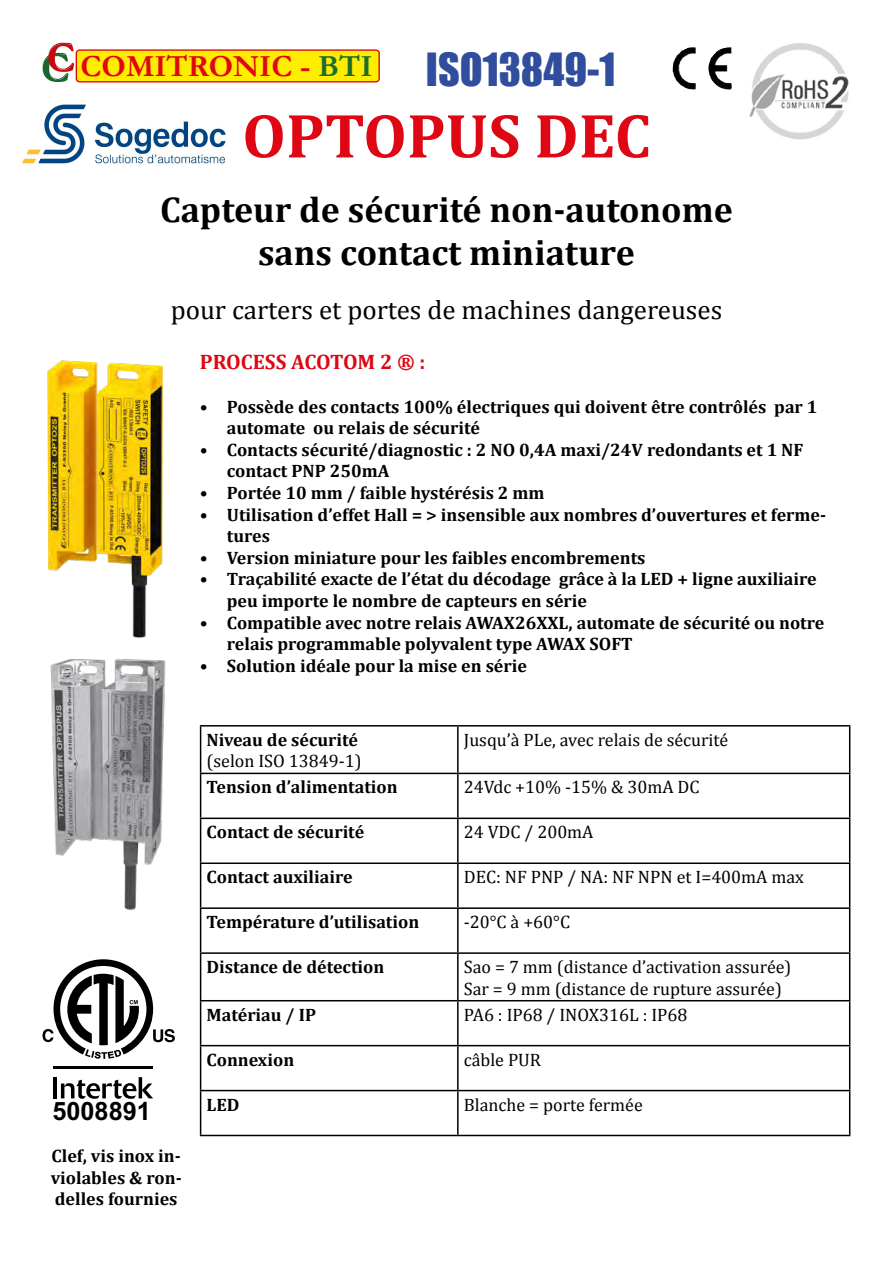
<style>
.page{position:relative;width:893px;height:1263px;background:#fff}
.page>*{position:absolute;margin:0;border:0;box-sizing:border-box;transform-origin:0 0}
.t1{font:700 63px "Cambria";color:#de0713}
.t2{font:42px "Impact";color:#304e9d}
.t3{font:700 36px/43.2px "Cambria";color:#000;text-align:center}
.t4{font:700 30.9px "Garamond";color:#e00713}
.t5{font:27px "Cambria";color:#000}
.t6{font:700 25.35px "Arial";color:#000}
.t7{font:700 21px "Cambria";color:#de0713}
.t8{font:700 18px/21.6px "Cambria";color:#000}
.t9{font:18px/21.6px "Cambria";color:#000}
.s1{color:#1c6d31}
</style>
<div class="page">
<div style="left:76px;top:50px;width:303px;height:32px;background:#ffed00;border-radius:3px"></div>
<div style="left:76px;top:49px;width:304px;height:34px;border:1px solid #e00713;border-radius:3px"></div>
<svg style="left:43px;top:43px;width:31px;height:39px"></svg>
<img style="left:47px;top:360px;width:116px;height:278px">
<hr style="left:200px;top:725px;width:258px;height:1px;background:#000">
<hr style="left:200px;top:726px;width:1px;height:47px;background:#000">
<hr style="left:458px;top:725px;width:392px;height:1px;background:#000">
<hr style="left:457px;top:726px;width:2px;height:47px;background:#000">
<hr style="left:849px;top:726px;width:1px;height:47px;background:#000">
<hr style="left:200px;top:773px;width:258px;height:1px;background:#000">
<hr style="left:200px;top:774px;width:1px;height:43px;background:#000">
<hr style="left:458px;top:773px;width:392px;height:1px;background:#000">
<hr style="left:457px;top:774px;width:2px;height:43px;background:#000">
<hr style="left:849px;top:774px;width:1px;height:43px;background:#000">
<hr style="left:200px;top:817px;width:258px;height:2px;background:#000">
<hr style="left:200px;top:819px;width:1px;height:43px;background:#000">
<hr style="left:458px;top:817px;width:392px;height:2px;background:#000">
<hr style="left:457px;top:819px;width:2px;height:43px;background:#000">
<hr style="left:849px;top:819px;width:1px;height:43px;background:#000">
<hr style="left:200px;top:862px;width:258px;height:2px;background:#000">
<hr style="left:200px;top:864px;width:1px;height:43px;background:#000">
<hr style="left:458px;top:862px;width:392px;height:2px;background:#000">
<hr style="left:457px;top:864px;width:2px;height:43px;background:#000">
<hr style="left:849px;top:864px;width:1px;height:43px;background:#000">
<hr style="left:200px;top:907px;width:258px;height:2px;background:#000">
<hr style="left:200px;top:909px;width:1px;height:43px;background:#000">
<hr style="left:458px;top:907px;width:392px;height:2px;background:#000">
<hr style="left:457px;top:909px;width:2px;height:43px;background:#000">
<hr style="left:849px;top:909px;width:1px;height:43px;background:#000">
<hr style="left:200px;top:952px;width:258px;height:2px;background:#000">
<hr style="left:200px;top:954px;width:1px;height:46px;background:#000">
<hr style="left:458px;top:952px;width:392px;height:2px;background:#000">
<hr style="left:457px;top:954px;width:2px;height:46px;background:#000">
<hr style="left:849px;top:954px;width:1px;height:46px;background:#000">
<hr style="left:200px;top:1000px;width:258px;height:1px;background:#000">
<hr style="left:200px;top:1001px;width:1px;height:44px;background:#000">
<hr style="left:458px;top:1000px;width:392px;height:1px;background:#000">
<hr style="left:457px;top:1001px;width:2px;height:44px;background:#000">
<hr style="left:849px;top:1001px;width:1px;height:44px;background:#000">
<hr style="left:200px;top:1045px;width:258px;height:1px;background:#000">
<hr style="left:200px;top:1046px;width:1px;height:44px;background:#000">
<hr style="left:458px;top:1045px;width:392px;height:1px;background:#000">
<hr style="left:457px;top:1046px;width:2px;height:44px;background:#000">
<hr style="left:849px;top:1046px;width:1px;height:44px;background:#000">
<hr style="left:200px;top:1090px;width:258px;height:1px;background:#000">
<hr style="left:200px;top:1091px;width:1px;height:44px;background:#000">
<hr style="left:458px;top:1090px;width:392px;height:1px;background:#000">
<hr style="left:457px;top:1091px;width:2px;height:44px;background:#000">
<hr style="left:849px;top:1091px;width:1px;height:44px;background:#000">
<hr style="left:200px;top:1135px;width:258px;height:1px;background:#000">
<hr style="left:458px;top:1135px;width:392px;height:1px;background:#000">
<img style="left:672px;top:47px;width:60px;height:43px">
<img style="left:749px;top:43px;width:100px;height:97px">
<hr style="left:54px;top:1077px;width:3px;height:21px;background:#000">
<svg style="left:61px;top:1077px;width:92px;height:22px"></svg>
<hr style="left:54px;top:1066px;width:99px;height:3px;background:#000">
<svg style="left:43px;top:959px;width:132px;height:100px"></svg>
<img style="left:50px;top:659px;width:116px;height:252px">
<img style="left:22px;top:104px;width:204px;height:60px">
<h2 class="t2" style="left:426px;top:37px;width:191px">ISO13849-1</h2>
<h3 class="t4" style="left:81px;top:48px;width:293px">COMITRONIC - <span class="s1">BTI</span></h3>
<h1 class="t1" style="left:242px;top:91px;width:410px">OPTOPUS DEC</h1>
<h3 class="t3" style="left:160px;top:187px;width:574px">Capteur de sécurité non-autonome sans contact miniature</h3>
<h3 class="t5" style="left:171px;top:294px;width:553px">pour carters et portes de machines dangereuses</h3>
<p class="t7" style="left:200px;top:347px;width:227px">PROCESS ACOTOM 2 ® :</p>
<p class="t8" style="left:227px;top:395px;width:592px;text-indent:-27px">• Possède des contacts 100% électriques qui doivent être contrôlés par 1 automate ou relais de sécurité</p>
<p class="t8" style="left:227px;top:438px;width:578px;text-indent:-27px">• Contacts sécurité/diagnostic : 2 NO 0,4A maxi/24V redondants et 1 NF contact PNP 250mA</p>
<p class="t8" style="left:200px;top:481px;width:346px">• Portée 10 mm / faible hystérésis 2 mm</p>
<p class="t8" style="left:227px;top:503px;width:601px;text-indent:-27px">• Utilisation d’effet Hall = &gt; insensible aux nombres d’ouvertures et ferme&shy;tures</p>
<p class="t8" style="left:200px;top:546px;width:447px">• Version miniature pour les faibles encombrements</p>
<p class="t8" style="left:227px;top:568px;width:591px;text-indent:-27px">• Traçabilité exacte de l’état du décodage grâce à la LED + ligne auxiliaire peu importe le nombre de capteurs en série</p>
<p class="t8" style="left:227px;top:611px;width:599px;text-indent:-27px">• Compatible avec notre relais AWAX26XXL, automate de sécurité ou notre relais programmable polyvalent type AWAX SOFT</p>
<p class="t8" style="left:200px;top:654px;width:329px">• Solution idéale pour la mise en série</p>
<h3 class="t6" style="left:52px;top:1093px;width:100px">5008891</h3>
<p class="t8" style="left:51px;top:1145px;width:133px;text-align:justify">Clef, vis inox in&shy;violables &amp; ron&shy;delles fournies</p>
<p class="t8" style="left:207px;top:728px;width:153px">Niveau de sécurité</p>
<p class="t9" style="left:207px;top:750px;width:156px">(selon ISO 13849-1)</p>
<p class="t9" style="left:464px;top:729px;width:266px">Jusqu’à PLe, avec relais de sécurité</p>
<p class="t8" style="left:207px;top:776px;width:193px">Tension d’alimentation</p>
<p class="t9" style="left:464px;top:776px;width:237px">24Vdc +10% -15% &amp; 30mA DC</p>
<p class="t8" style="left:207px;top:821px;width:159px">Contact de sécurité</p>
<p class="t9" style="left:464px;top:821px;width:131px">24 VDC / 200mA</p>
<p class="t8" style="left:207px;top:866px;width:148px">Contact auxiliaire</p>
<p class="t9" style="left:464px;top:866px;width:341px">DEC: NF PNP / NA: NF NPN et I=400mA max</p>
<p class="t8" style="left:207px;top:911px;width:214px">Température d’utilisation</p>
<p class="t9" style="left:464px;top:911px;width:108px">-20°C à +60°C</p>
<p class="t8" style="left:207px;top:956px;width:179px">Distance de détection</p>
<p class="t9" style="left:464px;top:956px;width:329px">Sao = 7 mm (distance d’activation assurée)<br>Sar = 9 mm (distance de rupture assurée)</p>
<p class="t8" style="left:207px;top:1003px;width:111px">Matériau / IP</p>
<p class="t9" style="left:464px;top:1004px;width:225px">PA6 : IP68 / INOX316L : IP68</p>
<p class="t8" style="left:207px;top:1048px;width:89px">Connexion</p>
<p class="t9" style="left:464px;top:1049px;width:79px">câble PUR</p>
<p class="t8" style="left:207px;top:1093px;width:35px">LED</p>
<p class="t9" style="left:464px;top:1094px;width:180px">Blanche = porte fermée</p>
</div>
